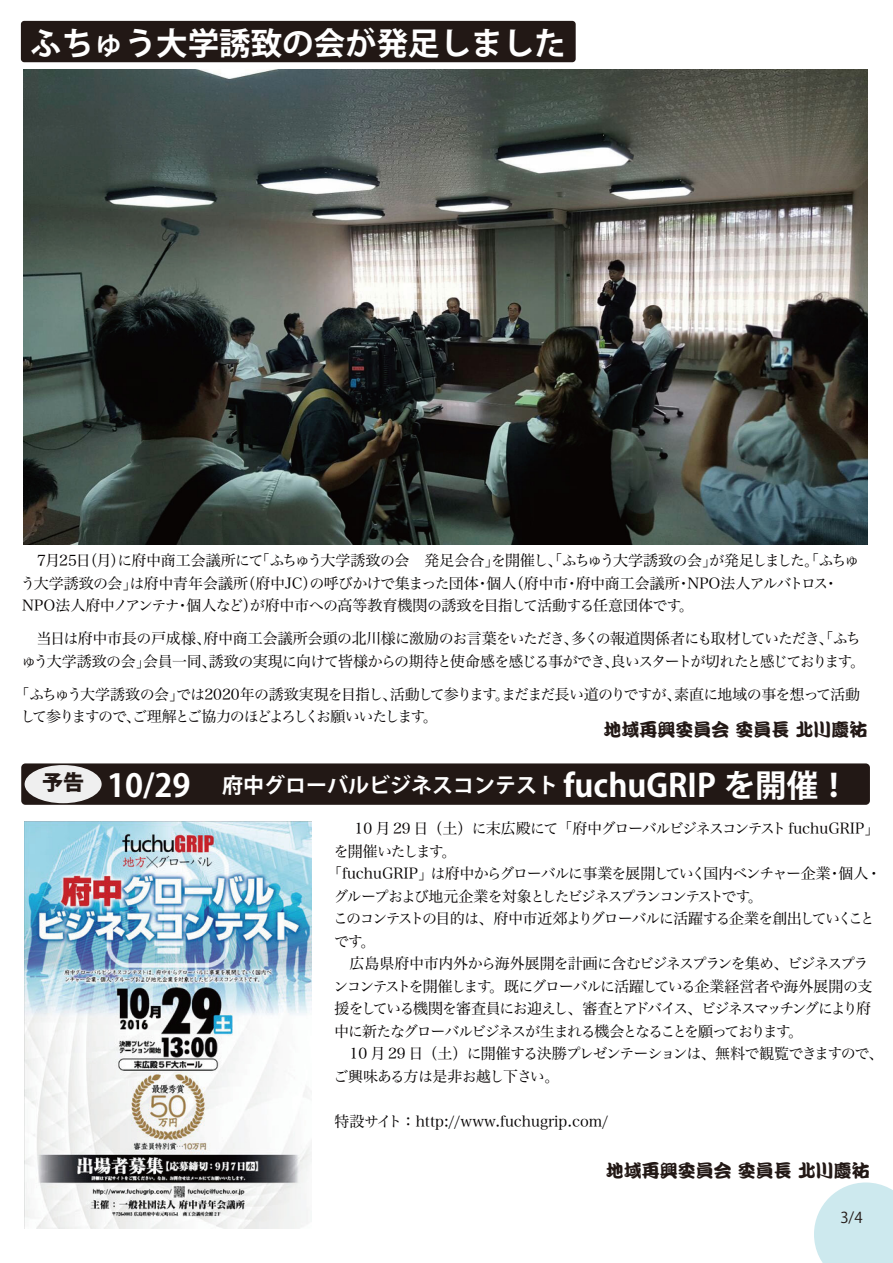
<style>
.page{position:relative;width:893px;height:1263px;background:#fff}
.page>*{position:absolute;margin:0;border:0;box-sizing:border-box;transform-origin:0 0}
.t1{font:700 31.5px "Koz Go Pr 6 N";color:#fff}
.t2{font:700 21px "Koz Go Pr 6 N";color:#fff}
.t3{font:800 21px "Koz Go Pr 6 N";color:#221815}
.t4{font:18px "DF Kan Tei Ryu XB MP RKSJ H";color:#221815}
.t5{font:15px/22.5px "Hira Min Pro N W3";letter-spacing:-.065em;color:#040000}
.t6{font:15px/22.5px "Hira Min Pro N W3";letter-spacing:-.03em;color:#040000}
.t7{font:15px/22.5px "Hira Min Pro N W3";letter-spacing:-.045em;color:#040000}
.t8{font:15px "Hira Min Pro N W3";letter-spacing:-.09em;color:#040000}
.t9{font:15px "Hira Min Pro N W3";letter-spacing:-.115em;color:#040000}
.t10{font:15px "Hira Min Pro N W3";letter-spacing:-.105em;color:#040000}
.t11{font:15px "Hira Min Pro N W3";letter-spacing:-.12em;color:#040000}
.t12{font:15px "Hira Min Pro N W3";color:#040000}
.t13{font:15px "Koz Go Pr 6 N";color:#221815}
.s1{font-size:31.5px}
</style>
<div class="page">
<img style="left:23px;top:69px;width:844px;height:476px">
<svg style="left:814px;top:1182px;width:79px;height:81px;background:#d2ebf0"></svg>
<div style="left:21px;top:21px;width:555px;height:41px;background:#221815;border-radius:3px"></div>
<div style="left:21px;top:763px;width:849px;height:42px;background:#221815;border-radius:4px"></div>
<div style="left:25px;top:765px;width:77px;height:38px;background:#efefef;border-radius:50%"></div>
<img style="left:25px;top:822px;width:287px;height:406px">
<h1 class="t1" style="left:30px;top:26px;width:537px">ふちゅう大学誘致の会が発足しました</h1>
<p class="t6" style="left:20px;top:548px;width:840px">　7月25日（月）に府中商工会議所にて「ふちゅう大学誘致の会　発足会合」を開催し、「ふちゅう大学誘致の会」が発足しました。「ふちゅう大学誘致の会」は府中青年会議所（府中JC）の呼びかけで集まった団体・個人（府中市・府中商工会議所・NPO法人アルバトロス・<br>NPO法人府中ノアンテナ・個人など）が府中市への高等教育機関の誘致を目指して活動する任意団体です。</p>
<p class="t7" style="left:21px;top:626px;width:845px">　当日は府中市長の戸成様、府中商工会議所会頭の北川様に激励のお言葉をいただき、多くの報道関係者にも取材していただき、「ふちゅう大学誘致の会」会員一同、誘致の実現に向けて皆様からの期待と使命感を感じる事ができ、良いスタートが切れたと感じております。</p>
<p class="t5" style="left:20px;top:681px;width:841px;text-indent:-6px">「ふちゅう大学誘致の会」では2020年の誘致実現を目指し、活動して参ります。まだまだ長い道のりですが、素直に地域の事を想って活動して参りますので、ご理解とご協力のほどよろしくお願いいたします。</p>
<p class="t4" style="left:603px;top:721px;width:265px">地域再興委員会委員長北川慶祐</p>
<h1 class="t1" style="left:31px;top:768px;width:193px">　　 10/29　</h1>
<h2 class="t3" style="left:42px;top:771px;width:44px">予告</h2>
<h2 class="t2" style="left:222px;top:774px;width:629px">府中グローバルビジネスコンテスト <span class="s1">fuchuGRIP を開催！</span></h2>
<p class="t5" style="left:340px;top:816px;width:541px">　10 月 29 日（土）に末広殿にて「府中グローバルビジネスコンテストfuchuGRIP」</p>
<p class="t5" style="left:334px;top:838px;width:124px">を開催いたします。</p>
<p class="t5" style="left:327px;top:861px;width:556px">「fuchuGRIP」は府中からグローバルに事業を展開していく国内ベンチャー企業・個人・</p>
<p class="t11" style="left:334px;top:883px;width:431px">グループおよび地元企業を対象としたビジネスプランコンテストです。</p>
<p class="t8" style="left:333px;top:906px;width:543px">このコンテストの目的は、府中市近郊よりグローバルに活躍する企業を創出していくこと</p>
<p class="t5" style="left:334px;top:928px;width:43px">です。</p>
<p class="t5" style="left:335px;top:951px;width:535px">　広島県府中市内外から海外展開を計画に含むビジネスプランを集め、ビジネスプラ</p>
<p class="t5" style="left:334px;top:973px;width:540px">ンコンテストを開催します。既にグローバルに活躍している企業経営者や海外展開の支</p>
<p class="t9" style="left:335px;top:996px;width:538px">援をしている機関を審査員にお迎えし、審査とアドバイス、ビジネスマッチングにより府</p>
<p class="t10" style="left:334px;top:1018px;width:470px">中に新たなグローバルビジネスが生まれる機会となることを願っております。</p>
<p class="t5" style="left:335px;top:1041px;width:550px">　10 月 29 日（土）に開催する決勝プレゼンテーションは、無料で観覧できますので、</p>
<p class="t5" style="left:333px;top:1063px;width:227px">ご興味ある方は是非お越し下さい。</p>
<p class="t12" style="left:335px;top:1108px;width:275px">特設サイト：http://www.fuchugrip.com/</p>
<p class="t4" style="left:606px;top:1161px;width:265px">地域再興委員会委員長北川慶祐</p>
<p class="t13" style="left:840px;top:1209px;width:24px">3/4</p>
</div>
